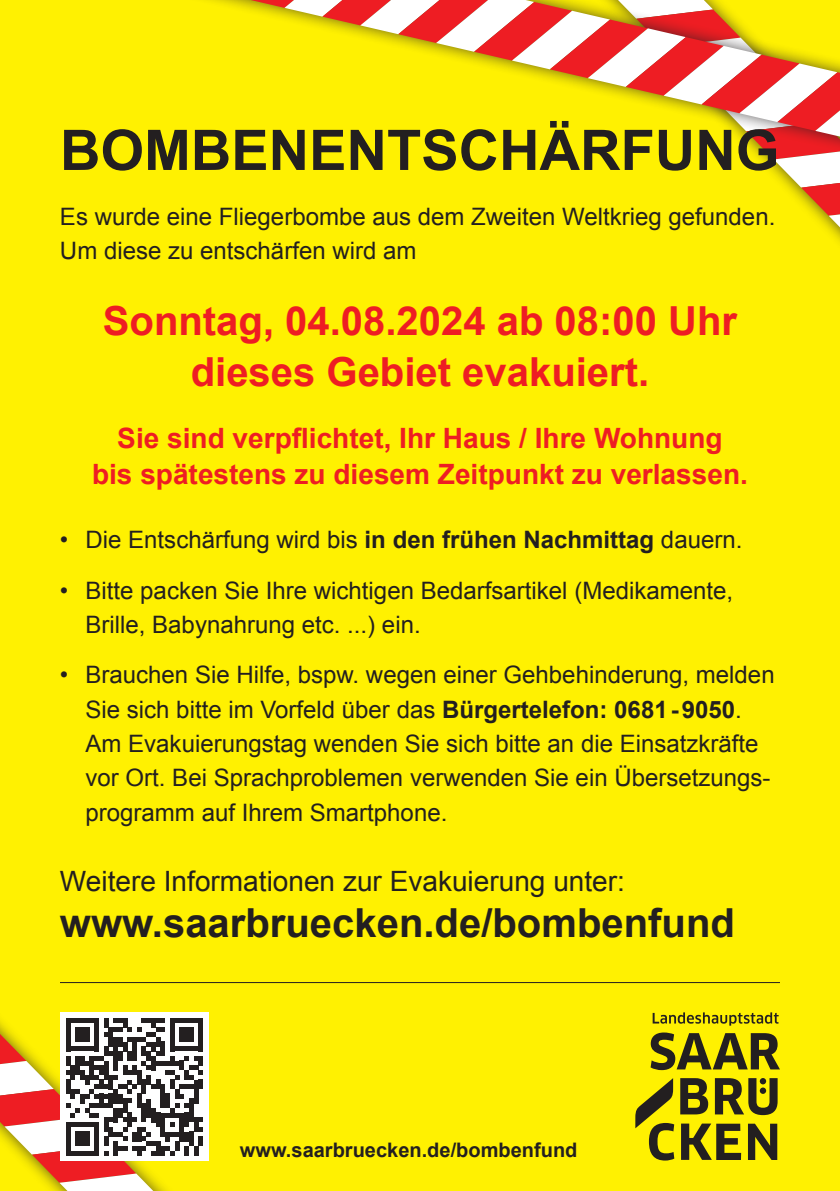
<style>
.page{position:relative;width:840px;height:1191px;background:#fff}
.page>*{position:absolute;margin:0;border:0;box-sizing:border-box;transform-origin:0 0}
.t1{font:700 56px "Arial";color:#231f20}
.t2{font:700 40px/50.2px "Arial";color:#ee1d23;text-align:center}
.t3{font:700 40px "Arial";color:#231f20}
.t4{font:700 28px/35.8px "Arial";color:#ee1d23;text-align:center}
.t5{font:28px "Arial";color:#231f20}
.t6{font:24px/34.2px "Arial";color:#231f20}
.t7{font:700 20px "Arial";color:#231f20}
.s1{font-weight:700}
</style>
<div class="page">
<div style="left:0;top:0;width:839px;height:1191px;background:#fff101"></div>
<svg style="left:652px;top:1012px;width:126px;height:13px"></svg>
<svg style="left:635px;top:1032px;width:144px;height:128px"></svg>
<svg style="left:250px;top:0;width:589px;height:227px"></svg>
<div style="left:60px;top:1012px;width:149px;height:149px;background:#fff"></div>
<svg style="left:0;top:1018px;width:203px;height:173px"></svg>
<div style="left:198px;top:1136px;width:5px;height:10px;background:#231f20"></div>
<hr style="left:60px;top:982px;width:719px;height:1px;background:#231f20">
<h1 class="t1" style="left:60px;top:113px;width:720px">BOMBENENTSCHÄRFUNG</h1>
<p class="t6" style="left:60px;top:199px;width:716px">Es wurde eine Fliegerbombe aus dem Zweiten Weltkrieg gefunden.<br>Um diese zu entschärfen wird am</p>
<h2 class="t2" style="left:103px;top:298px;width:635px">Sonntag, 04.08.2024 ab 08:00 Uhr dieses Gebiet evakuiert.</h2>
<p class="t4" style="left:92px;top:421px;width:657px">Sie sind verpflichtet, Ihr Haus / Ihre Wohnung<br>bis spätestens zu diesem Zeitpunkt zu verlassen.</p>
<p class="t6" style="left:60px;top:523px;width:683px">• Die Entschärfung wird bis <span class="s1">in den frühen Nachmittag</span> dauern.</p>
<p class="t6" style="left:85px;top:573px;width:648px;text-indent:-25px">• Bitte packen Sie Ihre wichtigen Bedarfsartikel (Medikamente,<br>Brille, Babynahrung etc. ...) ein.</p>
<p class="t6" style="left:85px;top:658px;width:690px;text-indent:-26px">• Brauchen Sie Hilfe, bspw. wegen einer Gehbehinderung, melden Sie sich bitte im Vorfeld über das <span class="s1">Bürgertelefon: 0681-9050</span>.<br>Am Evakuierungstag wenden Sie sich bitte an die Einsatzkräfte vor Ort. Bei Sprachproblemen verwenden Sie ein Übersetzungs&shy;programm auf Ihrem Smartphone.</p>
<p class="t5" style="left:60px;top:862px;width:566px">Weitere Informationen zur Evakuierung unter:</p>
<h2 class="t3" style="left:60px;top:896px;width:676px">www.saarbruecken.de/bombenfund</h2>
<p class="t7" style="left:240px;top:1137px;width:339px">www.saarbruecken.de/bombenfund</p>
</div>
